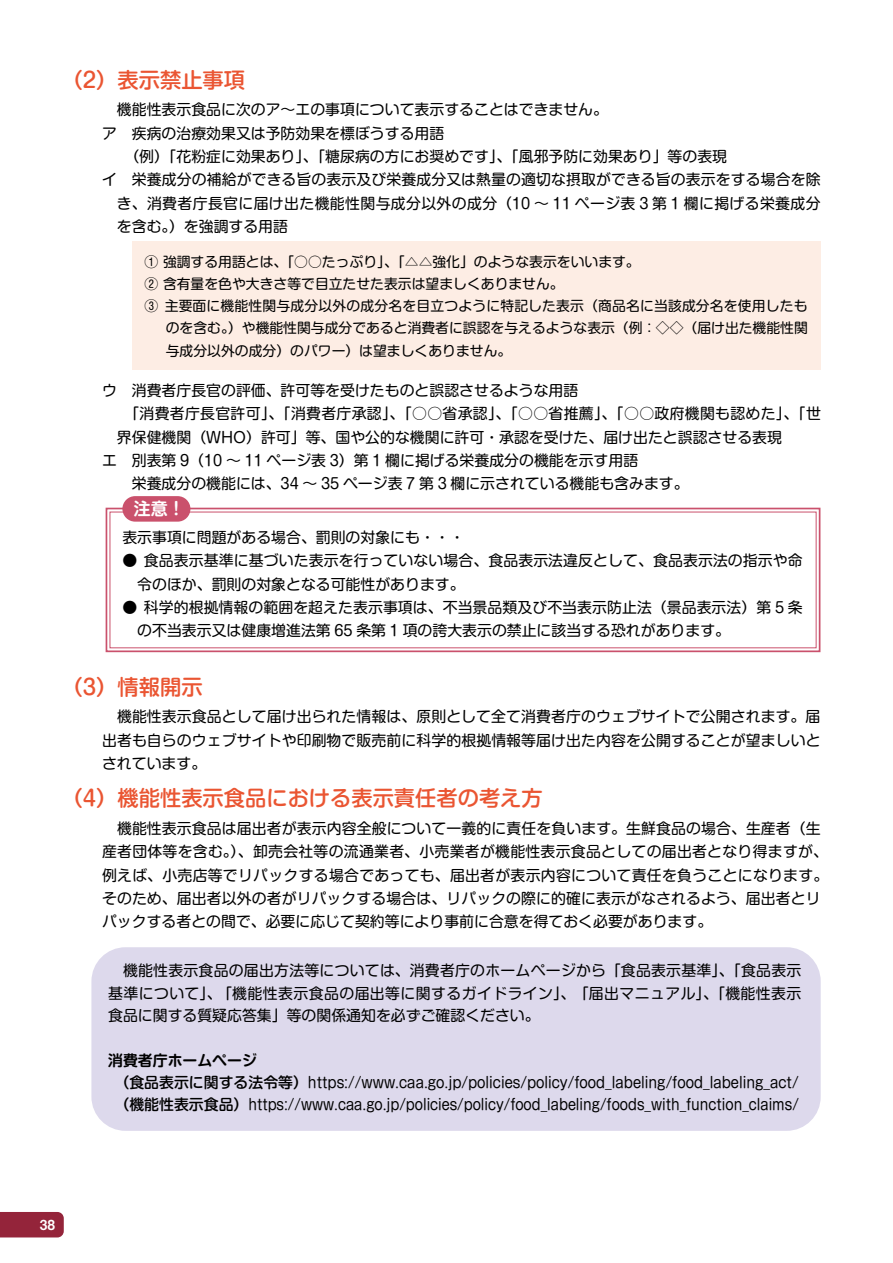
<style>
.page{position:relative;width:893px;height:1263px;background:#fff}
.page>*{position:absolute;margin:0;border:0;box-sizing:border-box;transform-origin:0 0}
.t1{font:500 21.3px "Shin M Go Pro";color:#ea5532}
.t2{font:700 16.95px "Shin M Go Pro De";color:#fff}
.t3{font:14.85px/23.4px "Shin M Go Pro";letter-spacing:.005em;color:#000}
.t4{font:14.85px/22.4px "Shin M Go Pro Regular 90 pv RKSJ H";color:#000;scale:.89 1}
.t5{font:14.85px/22.4px "Shin M Go Pro Regular 90 pv RKSJ H";color:#000;text-align:justify}
.t6{font:14.85px "Shin M Go Pro";letter-spacing:.025em;color:#000}
.t7{font:14.85px "Shin M Go Pro De Bold 90 pv RKSJ H";color:#000}
.t8{font:13.8px "Shin M Go Pro";color:#000}
.t9{font:13.8px "Midashi Go Pro MB31";color:#fff}
.s1{font-family:"Shin M Go Pro Medium 90 pv RKSJ H"}
</style>
<div class="page">
<div style="left:0;top:1212px;width:64px;height:25px;background:#94243a"></div>
<div style="left:91px;top:947px;width:730px;height:184px;background:#ddd9ec;border-radius:34px"></div>
<div style="left:132px;top:242px;width:689px;height:128px;background:#fdede4"></div>
<div style="left:106px;top:508px;width:714px;height:144px;border:2px solid #ca516c"></div>
<div style="left:110px;top:512px;width:706px;height:136px;border:1px solid #ca516c"></div>
<div style="left:122px;top:496px;width:68px;height:26px;background:#ca516c;border-radius:13px"></div>
<h1 class="t1" style="left:62px;top:62px;width:185px">（2）表示禁止事項</h1>
<p class="t3" style="left:102px;top:96px;width:507px">　機能性表示食品に次のア～エの事項について表示することはできません。ア　疾病の治療効果又は予防効果を標ぼうする用語</p>
<p class="t3" style="left:124px;top:143px;width:604px">（例）「花粉症に効果あり」、「糖尿病の方にお奨めです」、「風邪予防に効果あり」等の表現</p>
<p class="t3" style="left:102px;top:166px;width:720px">イ　栄養成分の補給ができる旨の表示及び栄養成分又は熱量の適切な摂取ができる旨の表示をする場合を除</p>
<p class="t6" style="left:117px;top:191px;width:705px">き、消費者庁長官に届け出た機能性関与成分以外の成分（10 〜 11 ページ表 3 第 1 欄に掲げる栄養成分</p>
<p class="t3" style="left:117px;top:213px;width:173px">を含む。）を強調する用語</p>
<p class="t8" style="left:145px;top:250px;width:497px">① 強調する用語とは、「○○たっぷり」、「△△強化」のような表示をいいます。</p>
<p class="t8" style="left:145px;top:272px;width:421px">② 含有量を色や大きさ等で目立たせた表示は望ましくありません。</p>
<p class="t8" style="left:145px;top:295px;width:665px">③ 主要面に機能性関与成分以外の成分名を目立つように特記した表示（商品名に当該成分名を使用したも</p>
<p class="t8" style="left:166px;top:317px;width:644px">のを含む。）や機能性関与成分であると消費者に誤認を与えるような表示（例：◇◇（届け出た機能性関</p>
<p class="t8" style="left:166px;top:339px;width:347px">与成分以外の成分）のパワー）は望ましくありません。</p>
<p class="t3" style="left:102px;top:377px;width:478px">ウ　消費者庁長官の評価、許可等を受けたものと誤認させるような用語</p>
<p class="t3" style="left:117px;top:400px;width:705px">　「消費者庁長官許可」、「消費者庁承認」、「○○省承認」、「○○省推薦」、「○○政府機関も認めた」、「世</p>
<p class="t3" style="left:117px;top:423px;width:666px">界保健機関（WHO）許可」等、国や公的な機関に許可・承認を受けた、届け出たと誤認させる表現</p>
<p class="t3" style="left:102px;top:447px;width:538px">エ　別表第 9（10 〜 11 ページ表 3）第 1 欄に掲げる栄養成分の機能を示す用語</p>
<p class="t3" style="left:117px;top:470px;width:573px">　栄養成分の機能には、34 〜 35 ページ表 7 第 3 欄に示されている機能も含みます。</p>
<p class="t2" style="left:134px;top:495px;width:53px">注意！</p>
<p class="t3" style="left:122px;top:524px;width:344px">表示事項に問題がある場合、罰則の対象にも・・・</p>
<p class="t3" style="left:137px;top:547px;width:667px;text-indent:-15px">● 食品表示基準に基づいた表示を行っていない場合、食品表示法違反として、食品表示法の指示や命令のほか、罰則の対象となる可能性があります。</p>
<p class="t3" style="left:137px;top:594px;width:667px;text-indent:-15px">● 科学的根拠情報の範囲を超えた表示事項は、不当景品類及び不当表示防止法（景品表示法）第 5 条の不当表示又は健康増進法第 65 条第 1 項の誇大表示の禁止に該当する恐れがあります。</p>
<h1 class="t1" style="left:62px;top:669px;width:142px">（3）情報開示</h1>
<p class="t3" style="left:102px;top:703px;width:720px;text-align:justify">　機能性表示食品として届け出られた情報は、原則として全て消費者庁のウェブサイトで公開されます。届出者も自らのウェブサイトや印刷物で販売前に科学的根拠情報等届け出た内容を公開することが望ましいとされています。</p>
<h1 class="t1" style="left:62px;top:781px;width:483px">（4）機能性表示食品における表示責任者の考え方</h1>
<p class="t3" style="left:102px;top:815px;width:728px">　機能性表示食品は届出者が表示内容全般について一義的に責任を負います。生鮮食品の場合、生産者（生産者団体等を含む。）、卸売会社等の流通業者、小売業者が機能性表示食品としての届出者となり得ますが、例えば、小売店等でリパックする場合であっても、届出者が表示内容について責任を負うことになります。そのため、届出者以外の者がリパックする場合は、リパックの際に的確に表示がなされるよう、届出者とリパックする者との間で、必要に応じて契約等により事前に合意を得ておく必要があります。</p>
<p class="t5" style="left:108px;top:958px;width:695px;text-indent:15px">機能性表示食品の届出方法等については、消費者庁のホームページから「食品表示基準」、「食品表示基準について」、「機能性表示食品の届出等に関するガイドライン」、「届出マニュアル」、「機能性表示食品に関する質疑応答集」等の関係通知を必ずご確認ください。</p>
<p class="t7" style="left:108px;top:1048px;width:150px">消費者庁ホームページ</p>
<p class="t4" style="left:114px;top:1069px;width:770px"><span class="s1">（食品表示に関する法令等）</span>https://www.caa.go.jp/policies/policy/food_labeling/food_labeling_act/<span class="s1">（機能性表示食品）</span>https://www.caa.go.jp/policies/policy/food_labeling/foods_with_function_claims/</p>
<p class="t9" style="left:40px;top:1214px;width:17px">38</p>
</div>
